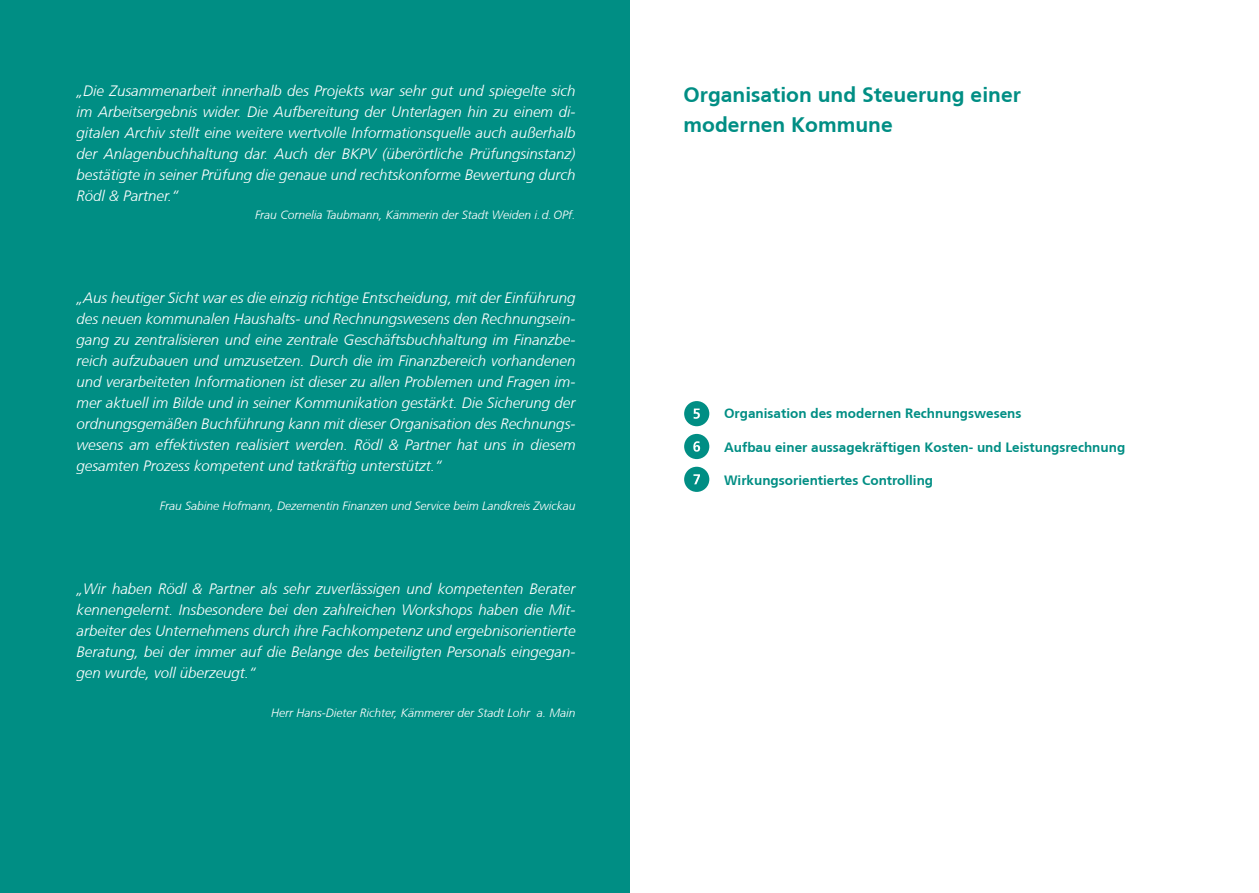
<style>
.page{position:relative;width:1259px;height:893px;background:#fff}
.page>*{position:absolute;margin:0;border:0;box-sizing:border-box;transform-origin:0 0}
.t1{font:700 21px/30px "Frutiger CE";color:#008e84}
.t2{font:italic 300 15px/21px "Frutiger CE";color:#fff;text-align:justify}
.t3{font:700 13.5px "Frutiger CE";color:#008e84}
.t4{font:italic 300 12px "Frutiger CE";color:#fff}
</style>
<div class="page">
<div style="left:0;top:0;width:629px;height:893px;background:#008e84"></div>
<div style="left:684px;top:467px;width:25px;height:25px;background:#008e84;border-radius:50%"></div>
<svg style="left:693px;top:474px;width:7px;height:10px"></svg>
<div style="left:684px;top:434px;width:25px;height:25px;background:#008e84;border-radius:50%"></div>
<svg style="left:693px;top:441px;width:7px;height:11px"></svg>
<div style="left:684px;top:401px;width:25px;height:25px;background:#008e84;border-radius:50%"></div>
<svg style="left:693px;top:409px;width:7px;height:10px"></svg>
<p class="t2" style="left:77px;top:80px;width:500px">„Die Zusammenarbeit innerhalb des Projekts war sehr gut und spiegelte sich im Arbeitsergebnis wider. Die Aufbereitung der Unterlagen hin zu einem di&shy;gitalen Archiv stellt eine weitere wertvolle Informationsquelle auch außerhalb der Anlagenbuchhaltung dar. Auch der BKPV (überörtliche Prüfungsinstanz) bestätigte in seiner Prüfung die genaue und rechtskonforme Bewertung durch Rödl &amp; Partner.“</p>
<p class="t4" style="left:255px;top:208px;width:322px">Frau Cornelia Taubmann, Kämmerin der Stadt Weiden i.d.OPf.</p>
<p class="t2" style="left:77px;top:287px;width:500px">„Aus heutiger Sicht war es die einzig richtige Entscheidung, mit der Einführung des neuen kommunalen Haushalts- und Rechnungswesens den Rechnungsein&shy;gang zu zentralisieren und eine zentrale Geschäftsbuchhaltung im Finanzbe&shy;reich aufzubauen und umzusetzen. Durch die im Finanzbereich vorhandenen und verarbeiteten Informationen ist dieser zu allen Problemen und Fragen im&shy;mer aktuell im Bilde und in seiner Kommunikation gestärkt. Die Sicherung der ordnungsgemäßen Buchführung kann mit dieser Organisation des Rechnungs&shy;wesens am effektivsten realisiert werden. Rödl &amp; Partner hat uns in diesem gesamten Prozess kompetent und tatkräftig unterstützt.“</p>
<p class="t4" style="left:160px;top:499px;width:417px">Frau Sabine Hofmann, Dezernentin Finanzen und Service beim Landkreis Zwickau</p>
<p class="t2" style="left:77px;top:578px;width:500px">„Wir haben Rödl &amp; Partner als sehr zuverlässigen und kompetenten Berater kennengelernt. Insbesondere bei den zahlreichen Workshops haben die Mit&shy;arbeiter des Unternehmens durch ihre Fachkompetenz und ergebnisorientierte Beratung, bei der immer auf die Belange des beteiligten Personals eingegan&shy;gen wurde, voll überzeugt.“</p>
<p class="t4" style="left:271px;top:706px;width:306px">Herr Hans-Dieter Richter, Kämmerer der Stadt Lohr a. Main</p>
<h1 class="t1" style="left:683px;top:79px;width:339px">Organisation und Steuerung einer modernen Kommune</h1>
<p class="t3" style="left:724px;top:405px;width:299px">Organisation des modernen Rechnungswesens</p>
<p class="t3" style="left:724px;top:439px;width:403px">Aufbau einer aussagekräftigen Kosten- und Leistungsrechnung</p>
<p class="t3" style="left:724px;top:472px;width:211px">Wirkungsorientiertes Controlling</p>
</div>
